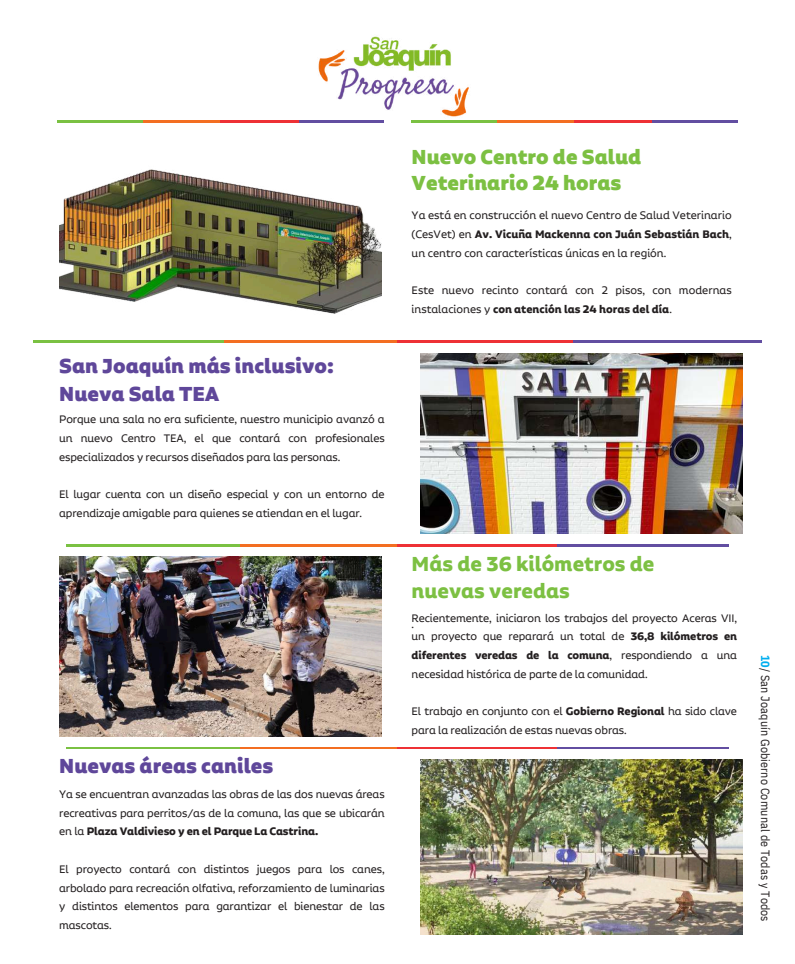
<style>
.page{position:relative;width:795px;height:964px;background:#fff}
.page>*{position:absolute;margin:0;border:0;box-sizing:border-box;transform-origin:0 0}
.t1{font:900 24.1px/28.5px "Aalto Sans Essential Alt";color:#5f479a}
.t2{font:900 24.1px/26.4px "Aalto Sans Essential Alt";color:#7cc042}
.t3{font:700 24.1px/26.4px "Aalto Sans Essential Alt";color:#7cc042}
.t4{font:12.9px/18.8px "Aalto Sans Essential Alt";letter-spacing:-.01em;color:#231f20;text-align:justify}
.t5{font:12px "IBM Plex Sans Cond";letter-spacing:.015em;color:#231f20}
.s1{font-weight:700}
.s2{font-weight:700;color:#00aeef}
</style>
<div class="page">
<hr style="left:58px;top:121px;width:85px;height:2px;background:#7ac142">
<hr style="left:143px;top:121px;width:77px;height:2px;background:#f36e21">
<hr style="left:220px;top:121px;width:79px;height:2px;background:#ee3135">
<hr style="left:299px;top:121px;width:84px;height:2px;background:#624ea1">
<hr style="left:411px;top:121px;width:86px;height:2px;background:#7ac142">
<hr style="left:497px;top:121px;width:77px;height:2px;background:#f36e21">
<hr style="left:574px;top:121px;width:79px;height:2px;background:#ee3135">
<hr style="left:652px;top:121px;width:84px;height:2px;background:#624ea1">
<img style="left:59px;top:556px;width:322px;height:181px">
<img style="left:420px;top:353px;width:322px;height:181px">
<img style="left:59px;top:169px;width:322px;height:145px">
<img style="left:420px;top:759px;width:322px;height:175px">
<img style="left:309px;top:36px;width:170px;height:86px">
<hr style="left:67px;top:544px;width:174px;height:2px;background:#7ac142">
<hr style="left:240px;top:544px;width:157px;height:2px;background:#f36e21">
<hr style="left:397px;top:544px;width:160px;height:2px;background:#ee3135">
<hr style="left:557px;top:544px;width:170px;height:2px;background:#624ea1">
<hr style="left:67px;top:747px;width:174px;height:2px;background:#7ac142">
<hr style="left:240px;top:747px;width:157px;height:2px;background:#f36e21">
<hr style="left:397px;top:747px;width:160px;height:2px;background:#ee3135">
<hr style="left:557px;top:747px;width:170px;height:2px;background:#624ea1">
<hr style="left:33px;top:341px;width:192px;height:2px;background:#7ac142">
<hr style="left:225px;top:341px;width:172px;height:2px;background:#f36e21">
<hr style="left:397px;top:341px;width:176px;height:2px;background:#ee3135">
<hr style="left:573px;top:341px;width:188px;height:2px;background:#624ea1">
<h1 class="t1" style="left:59px;top:352px;width:276px">San Joaquín más inclusivo:<br>Nueva Sala TEA</h1>
<p class="t4" style="left:59px;top:410px;width:327px">Porque una sala no era suficiente, nuestro municipio avanzó a un nuevo Centro TEA, el que contará con profesionales especializados y recursos diseñados para las personas.</p>
<p class="t4" style="left:59px;top:485px;width:327px">El lugar cuenta con un diseño especial y con un entorno de aprendizaje amigable para quienes se atiendan en el lugar.</p>
<h1 class="t1" style="left:59px;top:753px;width:216px">Nuevas áreas caniles</h1>
<p class="t4" style="left:59px;top:785px;width:327px">Ya se encuentran avanzadas las obras de las dos nuevas áreas recreativas para perritos/as de la comuna, las que se ubicarán en la <span class="s1">Plaza Valdivieso y en el Parque La Castrina.</span></p>
<p class="t4" style="left:59px;top:860px;width:327px">El proyecto contará con distintos juegos para los canes, arbolado para recreación olfativa, reforzamiento de luminarias y distintos elementos para garantizar el bienestar de las mascotas.</p>
<h1 class="t2" style="left:411px;top:144px;width:231px">Nuevo Centro de Salud<br>Veterinario 24 horas</h1>
<p class="t4" style="left:411px;top:207px;width:321px">Ya está en construcción el nuevo Centro de Salud Veterinario (CesVet) en <span class="s1">Av. Vicuña Mackenna con Juán Sebastián Bach</span>, un centro con características únicas en la región.</p>
<p class="t4" style="left:411px;top:282px;width:321px">Este nuevo recinto contará con 2 pisos, con modernas instalaciones y <span class="s1">con atención las 24 horas del día</span>.</p>
<h1 class="t3" style="left:411px;top:552px;width:244px">Más de 36 kilómetros de nuevas veredas</h1>
<p class="t4" style="left:411px;top:609px;width:327px">Recientemente, iniciaron los trabajos del proyecto Aceras VII, un proyecto que reparará un total de <span class="s1">36,8 kilómetros en diferentes veredas de la comuna</span>, respondiendo a una necesidad histórica de parte de la comunidad.</p>
<p class="t4" style="left:411px;top:703px;width:327px">El trabajo en conjunto con el <span class="s1">Gobierno Regional</span> ha sido clave para la realización de estas nuevas obras.</p>
<p class="t4" style="left:411px;top:615px;width:4px">.</p>
<p class="t5" style="left:773px;top:654px;width:269px;rotate:90deg"><span class="s2">10</span>/ San Joaquín Gobierno Comunal de Todas y Todos</p>
</div>
